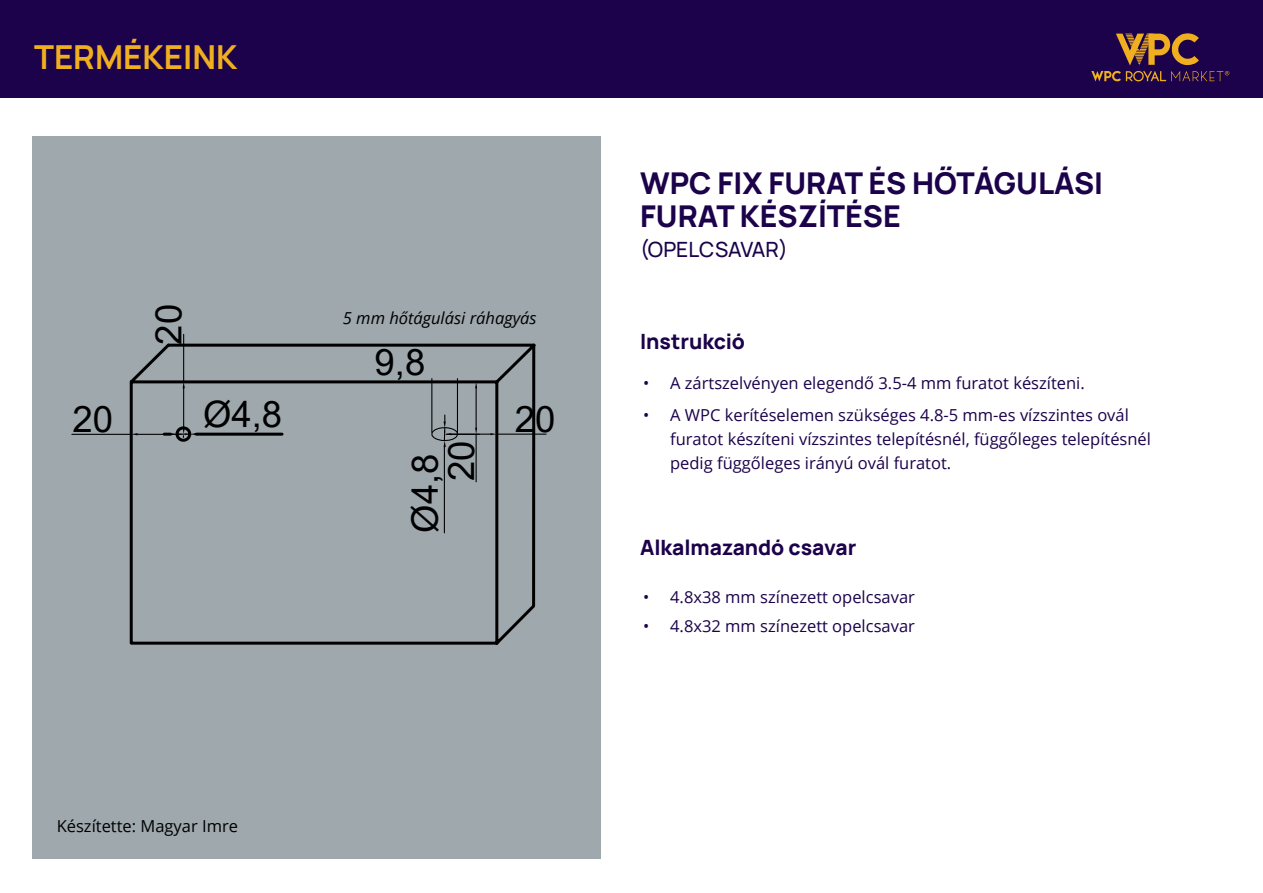
<style>
.page{position:relative;width:1263px;height:893px;background:#fff}
.page>*{position:absolute;margin:0;border:0;box-sizing:border-box;transform-origin:0 0}
.t1{font:36.45px "Arial";color:#000}
.t2{font:700 33px "Manrope";color:#f0af1f}
.t3{font:800 30px/33px "Manrope";color:#1b024a}
.t4{font:800 21px "Manrope";color:#1b024a}
.t5{font:500 21px "Manrope";color:#1b024a}
.t6{font:16.5px/24px "Open Sans";color:#1b024a}
.t7{font:italic 16.5px "Open Sans";color:#000}
.t8{font:16.5px "Open Sans";color:#000}
</style>
<div class="page">
<div style="left:33px;top:136px;width:568px;height:723px;background:#9ea8ad"></div>
<div style="left:0;top:0;width:1263px;height:98px;background:#1b024a"></div>
<svg style="left:1116px;top:33px;width:83px;height:32px"></svg>
<svg style="left:1091px;top:71px;width:138px;height:10px"></svg>
<svg style="left:127px;top:341px;width:409px;height:304px"></svg>
<hr style="left:183px;top:388px;width:1px;height:39px;background:#000">
<hr style="left:183px;top:334px;width:1px;height:48px;background:#000">
<svg style="left:183px;top:381px;width:4px;height:7px"></svg>
<hr style="left:138px;top:434px;width:39px;height:1px;background:#000">
<hr style="left:72px;top:434px;width:59px;height:1px;background:#000">
<svg style="left:171px;top:427px;width:25px;height:10px"></svg>
<svg style="left:131px;top:433px;width:7px;height:4px"></svg>
<hr style="left:444px;top:447px;width:1px;height:86px;background:#000">
<hr style="left:446px;top:381px;width:33px;height:1px;background:#000">
<hr style="left:476px;top:388px;width:1px;height:40px;background:#000">
<hr style="left:476px;top:434px;width:1px;height:48px;background:#000">
<svg style="left:475px;top:382px;width:2px;height:6px"></svg>
<svg style="left:431px;top:415px;width:116px;height:32px"></svg>
<hr style="left:457px;top:379px;width:1px;height:54px;background:#000">
<hr style="left:431px;top:379px;width:1px;height:53px;background:#000">
<hr style="left:374px;top:381px;width:58px;height:1px;background:#000">
<svg style="left:432px;top:381px;width:25px;height:2px"></svg>
<h2 class="t2" style="left:34px;top:34px;width:205px">TERMÉKEINK</h2>
<h1 class="t1" style="left:72px;top:394px;width:42px">20</h1>
<h1 class="t1" style="left:144px;top:345px;width:42px;rotate:-90deg">20</h1>
<h1 class="t1" style="left:203px;top:389px;width:81px">Ø4,8</h1>
<p class="t7" style="left:343px;top:307px;width:195px">5 mm hőtágulási ráhagyás</p>
<h1 class="t1" style="left:375px;top:337px;width:52px">9,8</h1>
<h1 class="t1" style="left:436px;top:481px;width:42px;rotate:-90deg">20</h1>
<h1 class="t1" style="left:400px;top:533px;width:81px;rotate:-90deg">Ø4,8</h1>
<h1 class="t1" style="left:515px;top:394px;width:42px">20</h1>
<p class="t8" style="left:57px;top:815px;width:183px">Készítette: Magyar Imre</p>
<h3 class="t3" style="left:640px;top:165px;width:465px">WPC FIX FURAT ÉS HŐTÁGULÁSI<br>FURAT KÉSZÍTÉSE</h3>
<p class="t5" style="left:640px;top:234px;width:149px">(OPELCSAVAR)</p>
<p class="t4" style="left:640px;top:327px;width:107px">Instrukció</p>
<p class="t6" style="left:643px;top:370px;width:443px">• A zártszelvényen elegendő 3.5-4 mm furatot készíteni.</p>
<p class="t6" style="left:670px;top:403px;width:482px;text-indent:-27px">• A WPC kerítéselemen szükséges 4.8-5 mm-es vízszintes ovál furatot készíteni vízszintes telepítésnél, függőleges telepítésnél pedig függőleges irányú ovál furatot.</p>
<p class="t4" style="left:640px;top:532px;width:218px">Alkalmazandó csavar</p>
<p class="t6" style="left:643px;top:584px;width:273px">• 4.8x38 mm színezett opelcsavar</p>
<p class="t6" style="left:643px;top:614px;width:273px">• 4.8x32 mm színezett opelcsavar</p>
</div>
